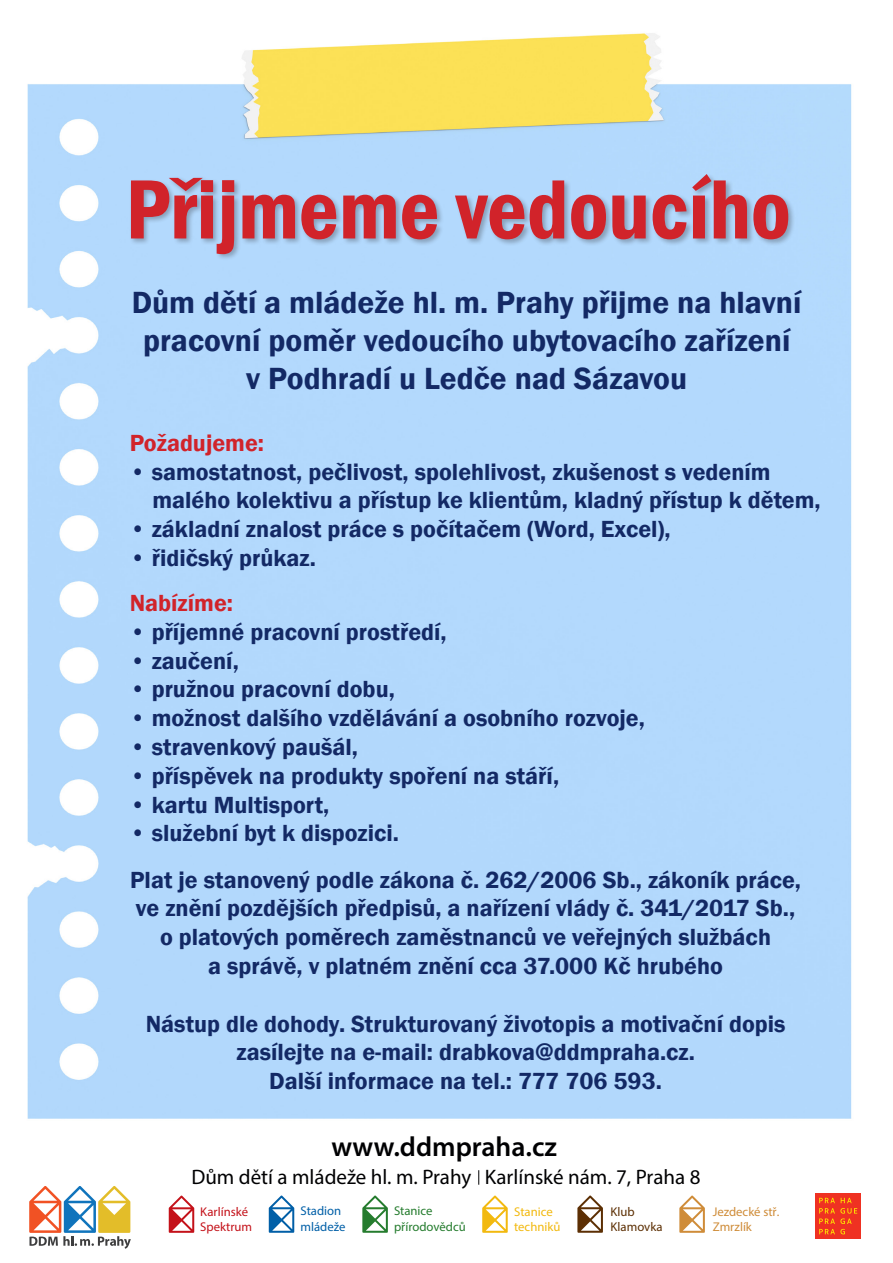
<style>
.page{position:relative;width:893px;height:1263px;background:#fff}
.page>*{position:absolute;margin:0;border:0;box-sizing:border-box;transform-origin:0 0}
.t1{font:600 condensed 87px "Franklin Gothic";color:#d1232a}
.t2{font:600 31.5px/37.8px "Franklin Gothic";color:#132965;text-align:center}
.t3{font:600 27.75px "Myriad Pro";color:#000002}
.t4{font:600 24px/28.8px "Franklin Gothic";color:#132965;text-align:center}
.t5{font:600 24px "Franklin Gothic";color:#d1232a}
.t6{font:21px "Myriad Pro";color:#000002}
.t7{font:12.75px/15.3px "Myriad Pro";color:#257c2e}
.t8{font:12.75px/15.3px "Myriad Pro";color:#cf8c39}
.t9{font:12.75px/15.3px "Myriad Pro";color:#c4121a}
.t10{font:12.75px/15.3px "Myriad Pro";color:#f2b90f}
.t11{font:12.75px/15.3px "Myriad Pro";color:#015fa7}
.t12{font:12.75px/15.1px "Myriad Pro";color:#5c2f04}
</style>
<div class="page">
<img style="left:27px;top:33px;width:825px;height:1086px">
<div style="left:129px;top:173px;width:667px;height:88px;background:#231f20;opacity:.3"></div>
<svg style="left:169px;top:1195px;width:25px;height:38px"></svg>
<svg style="left:482px;top:1195px;width:26px;height:38px"></svg>
<svg style="left:362px;top:1195px;width:26px;height:38px"></svg>
<svg style="left:269px;top:1195px;width:25px;height:38px"></svg>
<svg style="left:577px;top:1195px;width:26px;height:38px"></svg>
<svg style="left:679px;top:1195px;width:26px;height:38px"></svg>
<svg style="left:29px;top:1186px;width:102px;height:63px"></svg>
<svg style="left:478px;top:1170px;width:1px;height:15px"></svg>
<div style="left:815px;top:1193px;width:22px;height:46px;background:#ef3122"></div>
<div style="left:838px;top:1193px;width:22px;height:46px;background:#ef3122"></div>
<svg style="left:819px;top:1198px;width:38px;height:36px"></svg>
<h1 class="t1" style="left:125px;top:151px;width:667px">Přijmeme vedoucího</h1>
<h2 class="t2" style="left:132px;top:284px;width:671px">Dům dětí a mládeže hl. m. Prahy přijme na hlavní pracovní poměr vedoucího ubytovacího zařízení<br>v Podhradí u Ledče nad Sázavou</h2>
<p class="t5" style="left:130px;top:428px;width:136px">Požadujeme:</p>
<p class="t4" style="left:152px;top:457px;width:670px;text-align:left;text-indent:-23px">• samostatnost, pečlivost, spolehlivost, zkušenost s vedením malého kolektivu a přístup ke klientům, kladný přístup k dětem,</p>
<p class="t4" style="left:130px;top:515px;width:543px">• základní znalost práce s počítačem (Word, Excel),</p>
<p class="t4" style="left:130px;top:544px;width:188px">• řidičský průkaz.</p>
<p class="t5" style="left:130px;top:588px;width:105px">Nabízíme:</p>
<p class="t4" style="left:130px;top:618px;width:319px">• příjemné pracovní prostředí,</p>
<p class="t4" style="left:130px;top:646px;width:111px">• zaučení,</p>
<p class="t4" style="left:130px;top:675px;width:267px">• pružnou pracovní dobu,</p>
<p class="t4" style="left:130px;top:704px;width:517px">• možnost dalšího vzdělávání a osobního rozvoje,</p>
<p class="t4" style="left:130px;top:733px;width:230px">• stravenkový paušál,</p>
<p class="t4" style="left:130px;top:762px;width:431px">• příspěvek na produkty spoření na stáří,</p>
<p class="t4" style="left:130px;top:790px;width:201px">• kartu Multisport,</p>
<p class="t4" style="left:130px;top:819px;width:271px">• služební byt k dispozici.</p>
<p class="t4" style="left:130px;top:865px;width:672px">Plat je stanovený podle zákona č. 262/2006 Sb., zákoník práce, ve znění pozdějších předpisů, a nařízení vlády č. 341/2017 Sb., o platových poměrech zaměstnanců ve veřejných službách<br>a správě, v platném znění cca 37.000 Kč hrubého</p>
<p class="t4" style="left:146px;top:1009px;width:641px">Nástup dle dohody. Strukturovaný životopis a motivační dopis zasílejte na e-mail: drabkova@ddmpraha.cz.<br>Další informace na tel.: 777 706 593.</p>
<p class="t3" style="left:331px;top:1129px;width:227px">www.ddmpraha.cz</p>
<p class="t6" style="left:191px;top:1164px;width:511px">Dům dětí a mládeže hl. m. Prahy Karlínské nám. 7, Praha 8</p>
<p class="t11" style="left:300px;top:1203px;width:46px">Stadion mládeže</p>
<p class="t12" style="left:611px;top:1203px;width:54px">Klub<br>Klamovka</p>
<p class="t8" style="left:713px;top:1203px;width:68px">Jezdecké stř.<br>Zmrzlík</p>
<p class="t9" style="left:200px;top:1203px;width:53px">Karlínské<br>Spektrum</p>
<p class="t10" style="left:514px;top:1203px;width:48px">Stanice techniků</p>
<p class="t7" style="left:394px;top:1203px;width:73px">Stanice přírodovědců</p>
</div>
